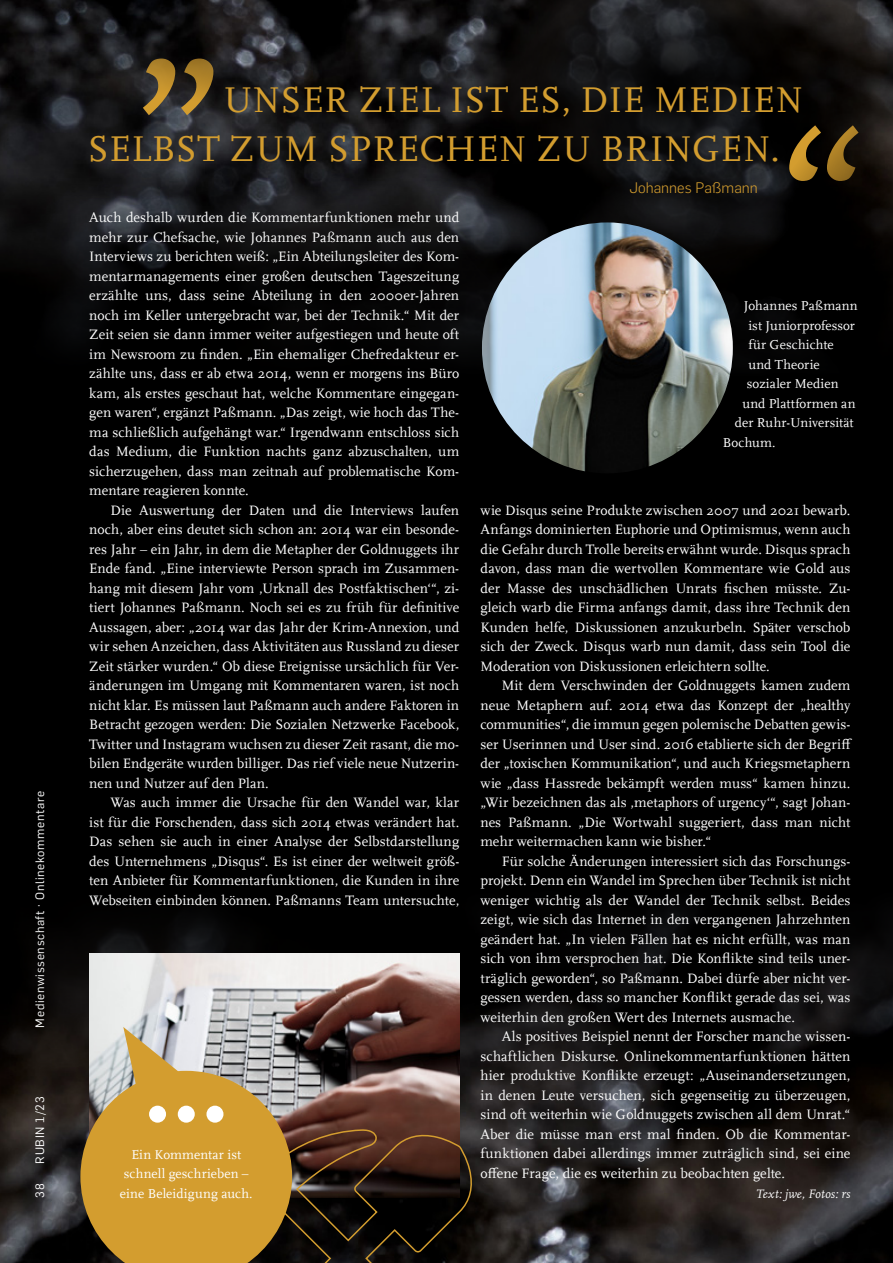
<style>
.page{position:relative;width:893px;height:1263px;background:#000}
.page>*{position:absolute;margin:0;border:0;box-sizing:border-box;transform-origin:0 0}
.t1{font:37.5px/48.8px "RUB Scala MZ";letter-spacing:.01em;color:#d39d2f}
.t2{font:300 15px "Rub Flama";color:#d39d2f}
.t3{font:14.25px/19.5px "RUB Scala MZ";letter-spacing:.005em;color:#fff;text-align:justify}
.t4{font:13.5px/19.5px "RUB Scala MZ";letter-spacing:.005em;color:#fff;text-align:center}
.t5{font:italic 12.75px "RUB Scala MZ";letter-spacing:.015em;color:#fff}
.t6{font:12px "Rub Flama";letter-spacing:.055em;color:#fff}
</style>
<div class="page">
<img style="left:0;top:0;width:733px;height:416px">
<img style="left:0;top:908px;width:893px;height:355px">
<svg style="left:412px;top:0;width:481px;height:353px"></svg>
<img style="left:482px;top:222px;width:251px;height:251px;border-radius:125px">
<img style="left:89px;top:954px;width:370px;height:73px">
<svg style="left:80px;top:1027px;width:394px;height:236px"></svg>
<svg style="left:143px;top:59px;width:70px;height:56px;background:#685329"></svg>
<svg style="left:789px;top:125px;width:69px;height:56px"></svg>
<h1 class="t1" style="left:88px;top:74px;width:717px;text-indent:135px">UNSER ZIEL IST ES, DIE MEDIEN<br>SELBST ZUM SPRECHEN ZU BRINGEN.</h1>
<p class="t2" style="left:629px;top:178px;width:130px">Johannes Paßmann</p>
<p class="t6" style="left:32px;top:1027px;width:238px;rotate:-90deg">Medienwissenschaft · Onlinekommentare</p>
<p class="t6" style="left:32px;top:1163px;width:69px;rotate:-90deg">RUBIN 1/23</p>
<p class="t3" style="left:89px;top:208px;width:371px">Auch deshalb wurden die Kommentarfunktionen mehr und mehr zur Chefsache, wie Johannes Paßmann auch aus den Interviews zu berichten weiß: „Ein Abteilungsleiter des Kom&shy;mentarmanagements einer großen deutschen Tageszeitung erzählte uns, dass seine Abteilung in den 2000er-Jahren noch im Keller untergebracht war, bei der Technik.“ Mit der Zeit seien sie dann immer weiter aufgestiegen und heute oft im Newsroom zu finden. „Ein ehemaliger Chefredakteur er&shy;zählte uns, dass er ab etwa 2014, wenn er morgens ins Büro kam, als erstes geschaut hat, welche Kommentare eingegan&shy;gen waren“, ergänzt Paßmann. „Das zeigt, wie hoch das The&shy;ma schließlich aufgehängt war.“ Irgendwann entschloss sich das Medium, die Funktion nachts ganz abzuschalten, um sicherzugehen, dass man zeitnah auf problematische Kom&shy;mentare reagieren konnte.</p>
<p class="t3" style="left:89px;top:500px;width:371px;text-indent:21px">Die Auswertung der Daten und die Interviews laufen noch, aber eins deutet sich schon an: 2014 war ein besonde&shy;res Jahr – ein Jahr, in dem die Metapher der Goldnuggets ihr Ende fand. „Eine interviewte Person sprach im Zusammen&shy;hang mit diesem Jahr vom ‚Urknall des Postfaktischen‘“, zi&shy;tiert Johannes Paßmann. Noch sei es zu früh für definitive Aussagen, aber: „2014 war das Jahr der Krim-Annexion, und wir sehen Anzeichen, dass Aktivitäten aus Russland zu dieser Zeit stärker wurden.“ Ob diese Ereignisse ursächlich für Ver&shy;änderungen im Umgang mit Kommentaren waren, ist noch nicht klar. Es müssen laut Paßmann auch andere Faktoren in Betracht gezogen werden: Die Sozialen Netzwerke Facebook, Twitter und Instagram wuchsen zu dieser Zeit rasant, die mo&shy;bilen Endgeräte wurden billiger. Das rief viele neue Nutzerin&shy;nen und Nutzer auf den Plan.</p>
<p class="t3" style="left:89px;top:792px;width:371px;text-indent:21px">Was auch immer die Ursache für den Wandel war, klar ist für die Forschenden, dass sich 2014 etwas verändert hat.<br>Das sehen sie auch in einer Analyse der Selbstdarstellung des Unternehmens „Disqus“. Es ist einer der weltweit größ&shy;ten Anbieter für Kommentarfunktionen, die Kunden in ihre Webseiten einbinden können. Paßmanns Team untersuchte,</p>
<p class="t4" style="left:124px;top:1144px;width:126px">Ein Kommentar ist schnell geschrieben –</p>
<p class="t6" style="left:32px;top:1197px;width:16px;rotate:-90deg">38</p>
<p class="t4" style="left:120px;top:1183px;width:134px">eine Beleidigung auch.</p>
<p class="t4" style="left:744px;top:296px;width:115px">Johannes Paßmann</p>
<p class="t4" style="left:748px;top:315px;width:108px">ist Juniorprofessor</p>
<p class="t4" style="left:748px;top:335px;width:87px">für Geschichte</p>
<p class="t4" style="left:748px;top:354px;width:73px">und Theorie</p>
<p class="t4" style="left:747px;top:374px;width:93px">sozialer Medien</p>
<p class="t4" style="left:742px;top:393px;width:115px">und Plattformen an</p>
<p class="t4" style="left:735px;top:413px;width:120px">der Ruhr-Universität</p>
<p class="t4" style="left:723px;top:432px;width:54px">Bochum.</p>
<p class="t3" style="left:480px;top:500px;width:371px">wie Disqus seine Produkte zwischen 2007 und 2021 bewarb.<br>Anfangs dominierten Euphorie und Optimismus, wenn auch die Gefahr durch Trolle bereits erwähnt wurde. Disqus sprach davon, dass man die wertvollen Kommentare wie Gold aus der Masse des unschädlichen Unrats fischen müsste. Zu&shy;gleich warb die Firma anfangs damit, dass ihre Technik den Kunden helfe, Diskussionen anzukurbeln. Später verschob sich der Zweck. Disqus warb nun damit, dass sein Tool die Moderation von Diskussionen erleichtern sollte.</p>
<p class="t3" style="left:480px;top:675px;width:373px;text-align:left;text-indent:21px">Mit dem Verschwinden der Goldnuggets kamen zudem neue Metaphern auf. 2014 etwa das Konzept der „healthy communities“, die immun gegen polemische Debatten gewis&shy;ser Userinnen und User sind. 2016 etablierte sich der Begriff der „toxischen Kommunikation“, und auch Kriegsmetaphern wie „dass Hassrede bekämpft werden muss“ kamen hinzu. „Wir bezeichnen das als ‚metaphors of urgency‘“, sagt Johan&shy;nes Paßmann. „Die Wortwahl suggeriert, dass man nicht mehr weitermachen kann wie bisher.“</p>
<p class="t3" style="left:480px;top:851px;width:371px;text-indent:21px">Für solche Änderungen interessiert sich das Forschungs&shy;projekt. Denn ein Wandel im Sprechen über Technik ist nicht weniger wichtig als der Wandel der Technik selbst. Beides zeigt, wie sich das Internet in den vergangenen Jahrzehnten geändert hat. „In vielen Fällen hat es nicht erfüllt, was man sich von ihm versprochen hat. Die Konflikte sind teils uner&shy;träglich geworden“, so Paßmann. Dabei dürfe aber nicht ver&shy;gessen werden, dass so mancher Konflikt gerade das sei, was weiterhin den großen Wert des Internets ausmache.</p>
<p class="t3" style="left:480px;top:1026px;width:371px;text-indent:21px">Als positives Beispiel nennt der Forscher manche wissen&shy;schaftlichen Diskurse. Onlinekommentarfunktionen hätten hier produktive Konflikte erzeugt: „Auseinandersetzungen, in denen Leute versuchen, sich gegenseitig zu überzeugen, sind oft weiterhin wie Goldnuggets zwischen all dem Unrat.“ Aber die müsse man erst mal finden. Ob die Kommentar&shy;funktionen dabei allerdings immer zuträglich sind, sei eine offene Frage, die es weiterhin zu beobachten gelte.</p>
<p class="t5" style="left:756px;top:1185px;width:96px">Text: jwe, Fotos: rs</p>
</div>
